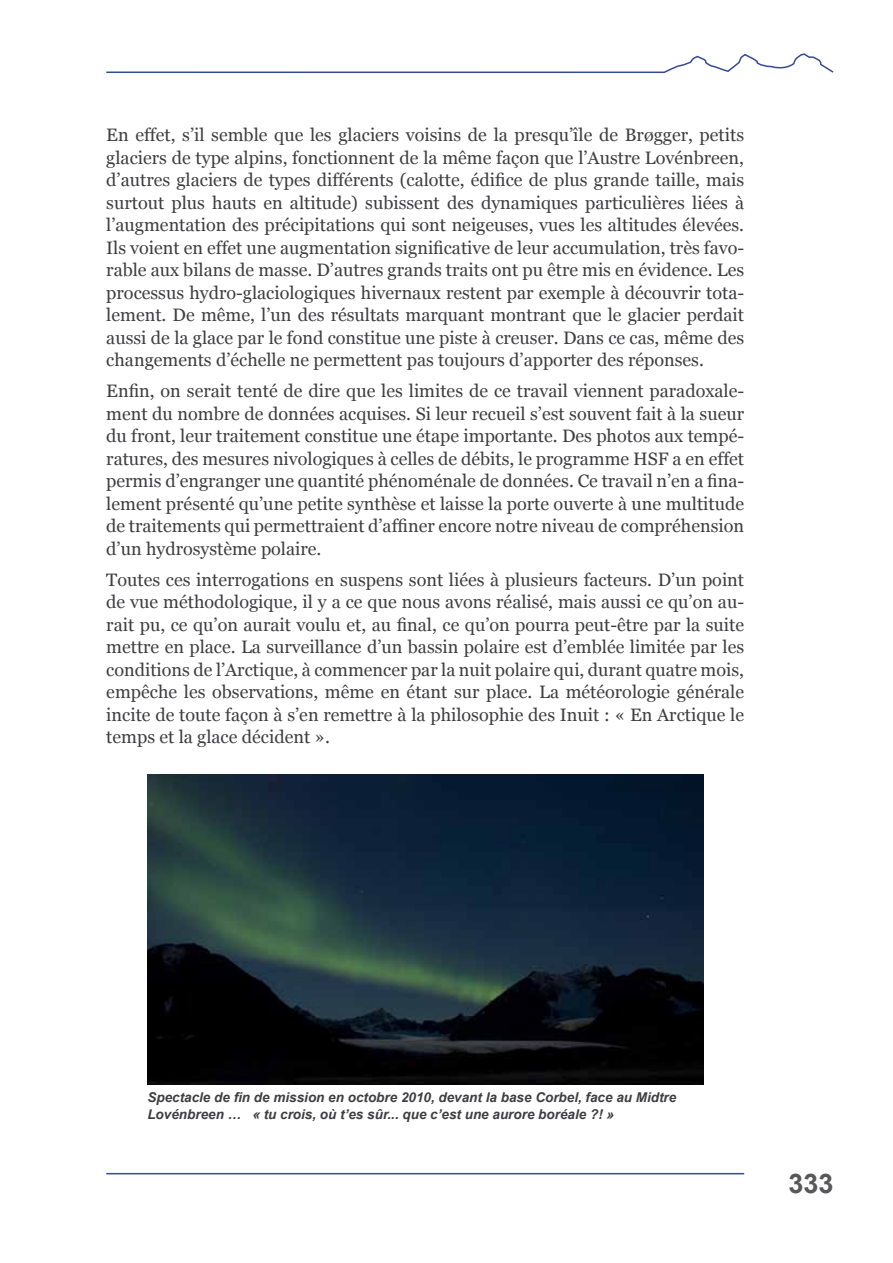
<style>
.page{position:relative;width:893px;height:1263px;background:#fff}
.page>*{position:absolute;margin:0;border:0;box-sizing:border-box;transform-origin:0 0}
.t1{font:700 27px "Arial";color:#58585a}
.t2{font:18px/22.5px "Georgia";color:#3e3d40;text-align:justify}
.t3{font:italic 700 13.5px/16.5px "Arial";color:#3e3d40}
</style>
<div class="page">
<hr style="left:106px;top:1173px;width:638px;height:1px;background:#334a97">
<svg style="left:106px;top:53px;width:728px;height:20px"></svg>
<img style="left:147px;top:775px;width:556px;height:310px">
<p class="t2" style="left:106px;top:124px;width:639px">En effet, s’il semble que les glaciers voisins de la presqu’île de Brøgger, petits glaciers de type alpins, fonctionnent de la même façon que l’Austre Lovénbreen, d’autres glaciers de types différents (calotte, édifice de plus grande taille, mais surtout plus hauts en altitude) subissent des dynamiques particulières liées à l’augmentation des précipitations qui sont neigeuses, vues les altitudes élevées.<br>Ils voient en effet une augmentation significative de leur accumulation, très favo&shy;rable aux bilans de masse. D’autres grands traits ont pu être mis en évidence. Les processus hydro-glaciologiques hivernaux restent par exemple à découvrir tota&shy;lement. De même, l’un des résultats marquant montrant que le glacier perdait aussi de la glace par le fond constitue une piste à creuser. Dans ce cas, même des changements d’échelle ne permettent pas toujours d’apporter des réponses.</p>
<p class="t2" style="left:106px;top:380px;width:639px">Enfin, on serait tenté de dire que les limites de ce travail viennent paradoxale&shy;ment du nombre de données acquises. Si leur recueil s’est souvent fait à la sueur du front, leur traitement constitue une étape importante. Des photos aux tempé&shy;ratures, des mesures nivologiques à celles de débits, le programme HSF a en effet permis d’engranger une quantité phénoménale de données. Ce travail n’en a fina&shy;lement présenté qu’une petite synthèse et laisse la porte ouverte à une multitude de traitements qui permettraient d’affiner encore notre niveau de compréhension d’un hydrosystème polaire.</p>
<p class="t2" style="left:106px;top:569px;width:639px">Toutes ces interrogations en suspens sont liées à plusieurs facteurs. D’un point de vue méthodologique, il y a ce que nous avons réalisé, mais aussi ce qu’on au&shy;rait pu, ce qu’on aurait voulu et, au final, ce qu’on pourra peut-être par la suite mettre en place. La surveillance d’un bassin polaire est d’emblée limitée par les conditions de l’Arctique, à commencer par la nuit polaire qui, durant quatre mois, empêche les observations, même en étant sur place. La météorologie générale incite de toute façon à s’en remettre à la philosophie des Inuit : « En Arctique le temps et la glace décident ».</p>
<p class="t3" style="left:147px;top:1090px;width:530px">Spectacle de fin de mission en octobre 2010, devant la base Corbel, face au Midtre<br>Lovénbreen … « tu crois, où t’es sûr... que c’est une aurore boréale ?! »</p>
<h1 class="t1" style="left:788px;top:1166px;width:47px">333</h1>
</div>
